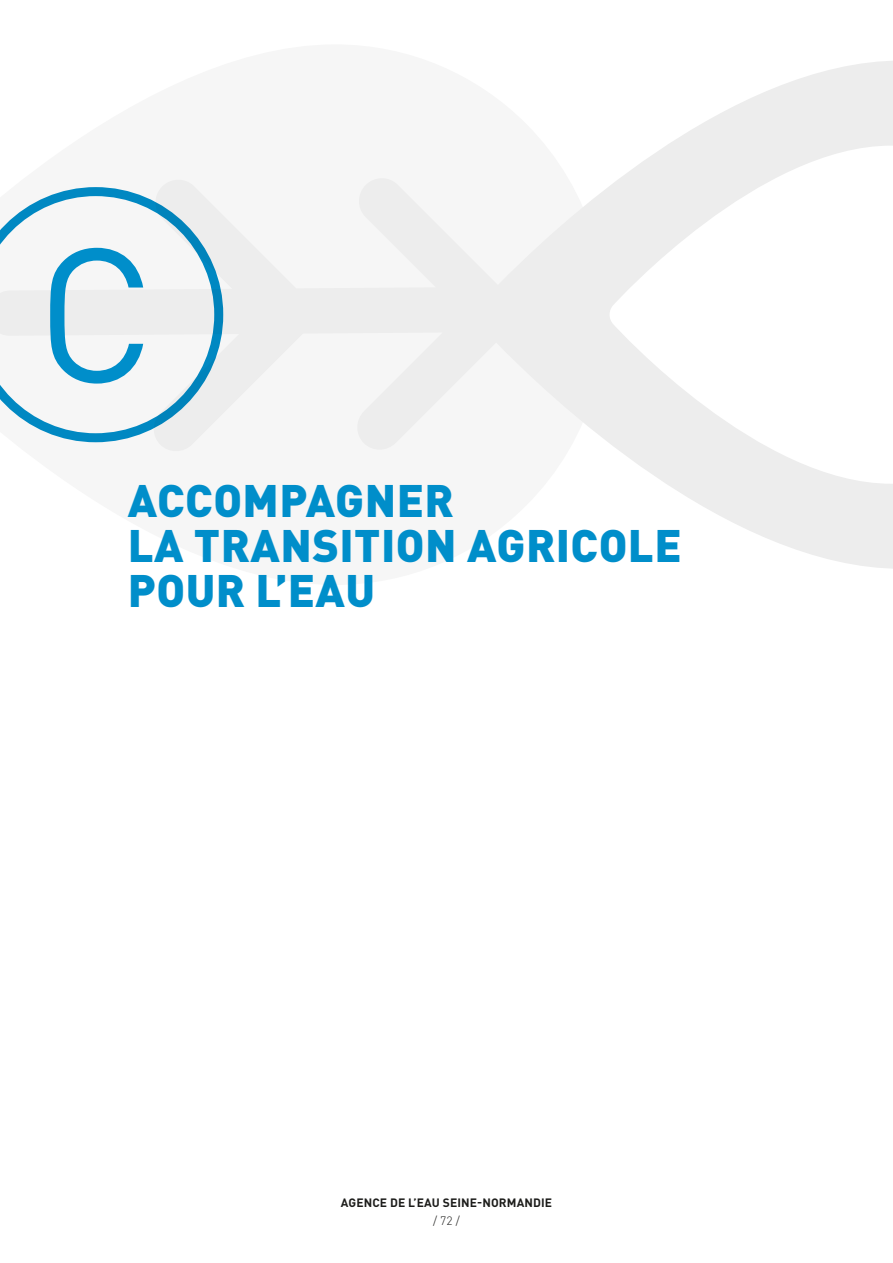
<style>
.page{position:relative;width:893px;height:1263px;background:#fff}
.page>*{position:absolute;margin:0;border:0;box-sizing:border-box;transform-origin:0 0}
.t1{font:187.5px "DIN Pro";color:#008eca}
.t2{font:900 45px/45px "DIN Pro";letter-spacing:.01em;color:#008eca}
.t3{font:700 12px "DIN Pro";letter-spacing:.01em;color:#1d1d1b}
.t4{font:300 12px "DIN Pro";color:#1d1d1b}
</style>
<div class="page">
<svg style="left:0;top:61px;width:893px;height:508px"></svg>
<h1 class="t1" style="left:36px;top:167px;width:121px">C</h1>
<p class="t2" style="left:128px;top:472px;width:555px">ACCOMPAGNER<br>LA TRANSITION AGRICOLE<br>POUR L’EAU</p>
<p class="t3" style="left:341px;top:1193px;width:213px">AGENCE DE L’EAU SEINE-NORMANDIE</p>
<p class="t4" style="left:433px;top:1211px;width:28px">/ 72 /</p>
</div>
